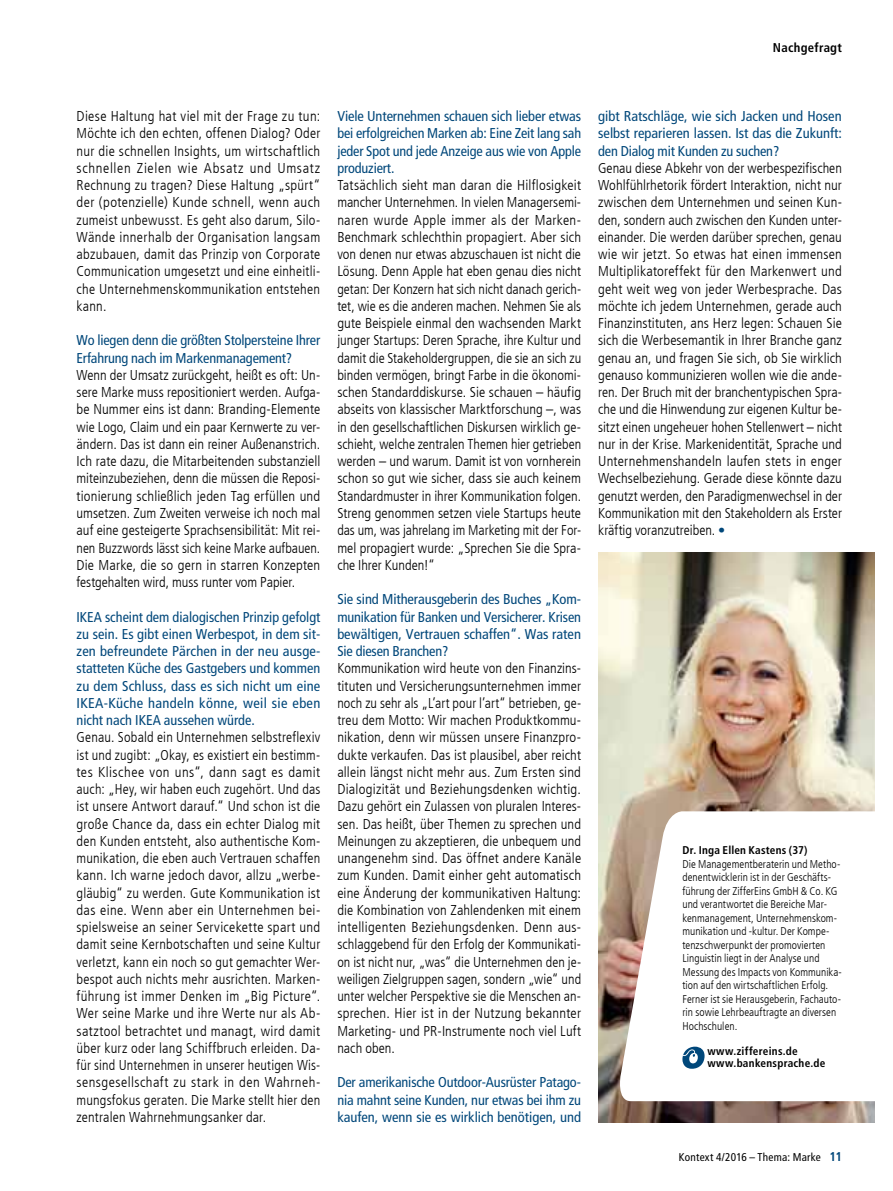
<style>
.page{position:relative;width:893px;height:1191px;background:#fff}
.page>*{position:absolute;margin:0;border:0;box-sizing:border-box;transform-origin:0 0}
.t1{font:300 condensed 14.25px/17.2px "Frutiger LT Com";letter-spacing:.005em;color:#000;text-align:justify}
.t2{font:condensed 14.25px/17.2px "Frutiger LT Com";letter-spacing:-.01em;color:#00477a;text-align:justify}
.t3{font:700 condensed 12.75px "Frutiger LT Com";letter-spacing:.025em;color:#000}
.t4{font:300 condensed 11.25px/13.5px "Frutiger LT Com";letter-spacing:.005em;color:#000}
.t5{font:700 condensed 11.25px/12px "Frutiger LT Com";letter-spacing:.02em;color:#000}
.t6{font:condensed 11.25px "Frutiger LT Com";letter-spacing:.02em;color:#000}
.s1{font-weight:700;font-size:12.75px;color:#00477a}
</style>
<div class="page">
<img style="left:598px;top:552px;width:277px;height:570px">
<svg style="left:616px;top:811px;width:259px;height:290px"></svg>
<svg style="left:682px;top:1046px;width:23px;height:22px"></svg>
<svg style="left:683px;top:1049px;width:15px;height:14px"></svg>
<p class="t3" style="left:773px;top:43px;width:71px">Nachgefragt</p>
<p class="t1" style="left:77px;top:108px;width:245px">Diese Haltung hat viel mit der Frage zu tun:<br>Möchte ich den echten, offenen Dialog? Oder nur die schnellen Insights, um wirtschaftlich schnellen Zielen wie Absatz und Umsatz Rechnung zu tragen? Diese Haltung „spürt“ der (potenzielle) Kunde schnell, wenn auch zumeist unbewusst. Es geht also darum, Silo-Wände innerhalb der Organisation langsam abzubauen, damit das Prinzip von Corporate Communication umgesetzt und eine einheitli&shy;che Unternehmenskommunikation entstehen kann.</p>
<p class="t2" style="left:77px;top:332px;width:245px">Wo liegen denn die größten Stolpersteine Ihrer<br>Erfahrung nach im Markenmanagement?</p>
<p class="t1" style="left:77px;top:366px;width:245px">Wenn der Umsatz zurückgeht, heißt es oft: Un&shy;sere Marke muss repositioniert werden. Aufga&shy;be Nummer eins ist dann: Branding-Elemente wie Logo, Claim und ein paar Kernwerte zu ver&shy;ändern. Das ist dann ein reiner Außenanstrich.<br>Ich rate dazu, die Mitarbeitenden substanziell miteinzubeziehen, denn die müssen die Reposi&shy;tionierung schließlich jeden Tag erfüllen und umsetzen. Zum Zweiten verweise ich noch mal auf eine gesteigerte Sprachsensibilität: Mit rei&shy;nen Buzzwords lässt sich keine Marke aufbauen.<br>Die Marke, die so gern in starren Konzepten festgehalten wird, muss runter vom Papier.</p>
<p class="t2" style="left:77px;top:608px;width:245px">IKEA scheint dem dialogischen Prinzip gefolgt zu sein. Es gibt einen Werbespot, in dem sit&shy;zen befreundete Pärchen in der neu ausge&shy;statteten Küche des Gastgebers und kommen zu dem Schluss, dass es sich nicht um eine IKEA-Küche handeln könne, weil sie eben nicht nach IKEA aussehen würde.</p>
<p class="t1" style="left:77px;top:729px;width:245px">Genau. Sobald ein Unternehmen selbstreflexiv ist und zugibt: „Okay, es existiert ein bestimm&shy;tes Klischee von uns“, dann sagt es damit auch: „Hey, wir haben euch zugehört. Und das ist unsere Antwort darauf.“ Und schon ist die große Chance da, dass ein echter Dialog mit den Kunden entsteht, also authentische Kom&shy;munikation, die eben auch Vertrauen schaffen kann. Ich warne jedoch davor, allzu „werbe&shy;gläubig“ zu werden. Gute Kommunikation ist das eine. Wenn aber ein Unternehmen bei&shy;spielsweise an seiner Servicekette spart und damit seine Kernbotschaften und seine Kultur verletzt, kann ein noch so gut gemachter Wer&shy;bespot auch nichts mehr ausrichten. Marken&shy;führung ist immer Denken im „Big Picture“.<br>Wer seine Marke und ihre Werte nur als Ab&shy;satztool betrachtet und managt, wird damit über kurz oder lang Schiffbruch erleiden. Da&shy;für sind Unternehmen in unserer heutigen Wis&shy;sensgesellschaft zu stark in den Wahrneh&shy;mungsfokus geraten. Die Marke stellt hier den zentralen Wahrnehmungsanker dar.</p>
<p class="t2" style="left:337px;top:108px;width:245px">Viele Unternehmen schauen sich lieber etwas bei erfolgreichen Marken ab: Eine Zeit lang sah jeder Spot und jede Anzeige aus wie von Apple produziert.</p>
<p class="t1" style="left:337px;top:177px;width:245px">Tatsächlich sieht man daran die Hilflosigkeit mancher Unternehmen. In vielen Managersemi&shy;naren wurde Apple immer als der Marken-Benchmark schlechthin propagiert. Aber sich von denen nur etwas abzuschauen ist nicht die Lösung. Denn Apple hat eben genau dies nicht getan: Der Konzern hat sich nicht danach gerich&shy;tet, wie es die anderen machen. Nehmen Sie als gute Beispiele einmal den wachsenden Markt junger Startups: Deren Sprache, ihre Kultur und damit die Stakeholdergruppen, die sie an sich zu binden vermögen, bringt Farbe in die ökonomi&shy;schen Standarddiskurse. Sie schauen – häufig abseits von klassischer Marktforschung –, was in den gesellschaftlichen Diskursen wirklich ge&shy;schieht, welche zentralen Themen hier getrieben werden – und warum. Damit ist von vornherein schon so gut wie sicher, dass sie auch keinem Standardmuster in ihrer Kommunikation folgen.<br>Streng genommen setzen viele Startups heute das um, was jahrelang im Marketing mit der For&shy;mel propagiert wurde: „Sprechen Sie die Spra&shy;che Ihrer Kunden!“</p>
<p class="t2" style="left:337px;top:591px;width:245px">Sie sind Mitherausgeberin des Buches „Kom&shy;munikation für Banken und Versicherer. Krisen bewältigen, Vertrauen schaffen“. Was raten Sie diesen Branchen?</p>
<p class="t1" style="left:337px;top:660px;width:245px">Kommunikation wird heute von den Finanzins&shy;tituten und Versicherungsunternehmen immer noch zu sehr als „L’art pour l’art“ betrieben, ge&shy;treu dem Motto: Wir machen Produktkommu&shy;nikation, denn wir müssen unsere Finanzpro&shy;dukte verkaufen. Das ist plausibel, aber reicht allein längst nicht mehr aus. Zum Ersten sind Dialogizität und Beziehungsdenken wichtig.<br>Dazu gehört ein Zulassen von pluralen Interes&shy;sen. Das heißt, über Themen zu sprechen und Meinungen zu akzeptieren, die unbequem und unangenehm sind. Das öffnet andere Kanäle zum Kunden. Damit einher geht automatisch eine Änderung der kommunikativen Haltung: die Kombination von Zahlendenken mit einem intelligenten Beziehungsdenken. Denn aus&shy;schlaggebend für den Erfolg der Kommunikati&shy;on ist nicht nur, „was“ die Unternehmen den je&shy;weiligen Zielgruppen sagen, sondern „wie“ und unter welcher Perspektive sie die Menschen an&shy;sprechen. Hier ist in der Nutzung bekannter Marketing- und PR-Instrumente noch viel Luft nach oben.</p>
<p class="t2" style="left:337px;top:1074px;width:245px">Der amerikanische Outdoor-Ausrüster Patago&shy;nia mahnt seine Kunden, nur etwas bei ihm zu kaufen, wenn sie es wirklich benötigen, und</p>
<p class="t2" style="left:598px;top:108px;width:245px">gibt Ratschläge, wie sich Jacken und Hosen selbst reparieren lassen. Ist das die Zukunft: den Dialog mit Kunden zu suchen?</p>
<p class="t1" style="left:598px;top:159px;width:245px">Genau diese Abkehr von der werbespezifischen Wohlfühlrhetorik fördert Interaktion, nicht nur zwischen dem Unternehmen und seinen Kun&shy;den, sondern auch zwischen den Kunden unter&shy;einander. Die werden darüber sprechen, genau wie wir jetzt. So etwas hat einen immensen Multiplikatoreffekt für den Markenwert und geht weit weg von jeder Werbesprache. Das möchte ich jedem Unternehmen, gerade auch Finanzinstituten, ans Herz legen: Schauen Sie sich die Werbesemantik in Ihrer Branche ganz genau an, und fragen Sie sich, ob Sie wirklich genauso kommunizieren wollen wie die ande&shy;ren. Der Bruch mit der branchentypischen Spra&shy;che und die Hinwendung zur eigenen Kultur be&shy;sitzt einen ungeheuer hohen Stellenwert – nicht nur in der Krise. Markenidentität, Sprache und Unternehmenshandeln laufen stets in enger Wechselbeziehung. Gerade diese könnte dazu genutzt werden, den Paradigmenwechsel in der Kommunikation mit den Stakeholdern als Erster kräftig voranzutreiben.</p>
<p class="t5" style="left:682px;top:845px;width:127px">Dr. Inga Ellen Kastens (37)</p>
<p class="t4" style="left:682px;top:857px;width:161px">Die Managementberaterin und Metho&shy;denentwicklerin ist in der Geschäfts&shy;führung der ZifferEins GmbH &amp; Co. KG und verantwortet die Bereiche Mar&shy;kenmanagement, Unternehmenskom&shy;munikation und -kultur. Der Kompe&shy;tenzschwerpunkt der promovierten Linguistin liegt in der Analyse und Messung des Impacts von Kommunika&shy;tion auf den wirtschaftlichen Erfolg.<br>Ferner ist sie Herausgeberin, Fachauto&shy;rin sowie Lehrbeauftragte an diversen Hochschulen.</p>
<p class="t5" style="left:707px;top:1046px;width:120px">www.ziffereins.de www.bankensprache.de</p>
<p class="t6" style="left:679px;top:1150px;width:164px">Kontext 4/2016 – Thema: Marke <span class="s1">11</span></p>
</div>
